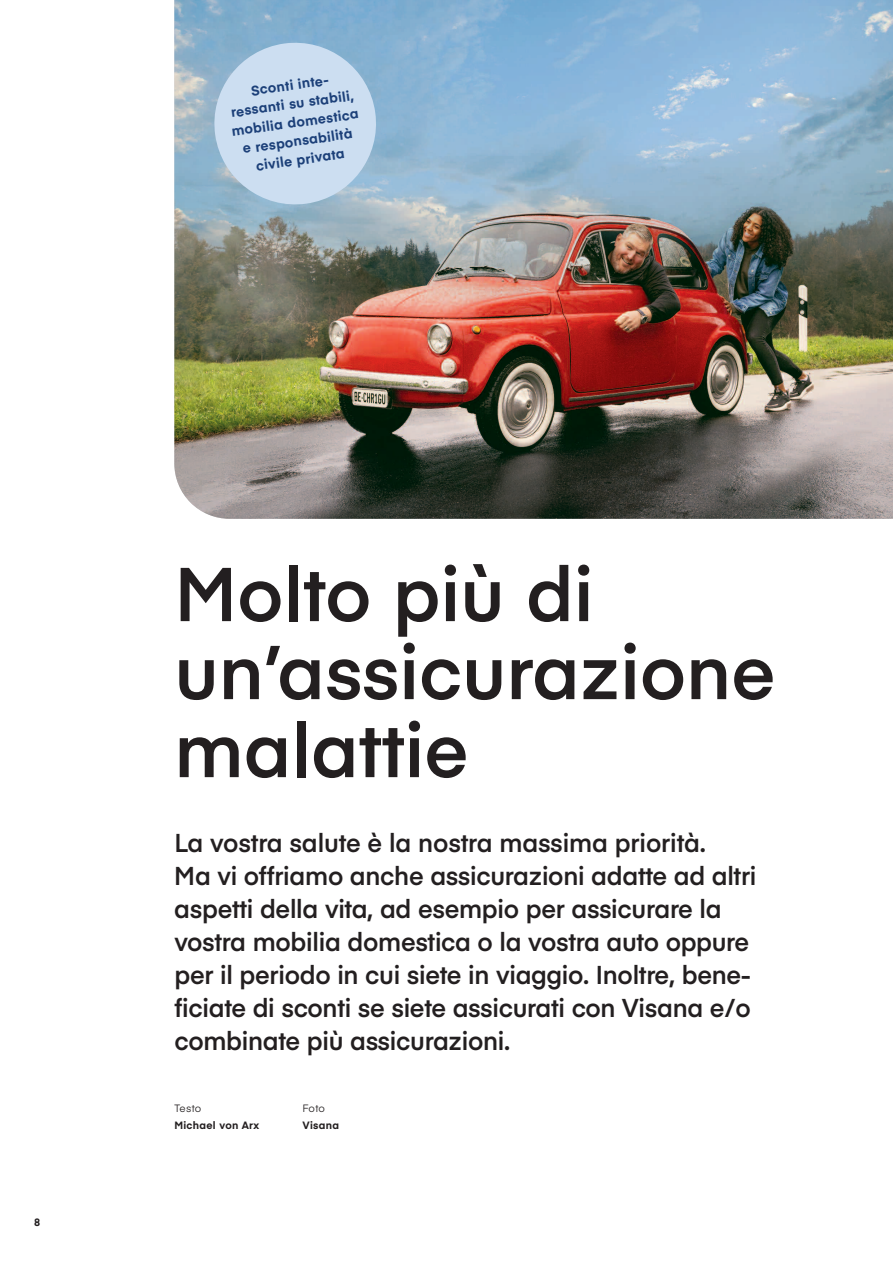
<style>
.page{position:relative;width:893px;height:1263px;background:#fff}
.page>*{position:absolute;margin:0;border:0;box-sizing:border-box;transform-origin:0 0}
.t1{font:600 75px/78px "Eina 03";color:#231f20}
.t2{font:600 25.5px/33px "Eina 03";letter-spacing:-.01em;color:#231f20}
.t3{font:700 13.8px/18.8px "Eina 03";color:#1c4079;text-align:center}
.t4{font:700 10.5px "Eina 03";letter-spacing:.03em;color:#231f20}
.t5{font:10.5px "Eina 03";letter-spacing:.02em;color:#231f20}
</style>
<div class="page">
<img style="left:174px;top:0;width:719px;height:519px">
<svg style="left:209px;top:37px;width:172px;height:173px;background:#b8d0e5"></svg>
<p class="t3" style="left:225px;top:86px;width:130px;rotate:-8deg">Sconti inte&shy;ressanti su stabili, mobilia domestica e responsabilità civile privata</p>
<p class="t4" style="left:34px;top:1219px;width:8px">8</p>
<h1 class="t1" style="left:174px;top:563px;width:603px">Molto più di un’assicurazione malattie</h1>
<p class="t2" style="left:174px;top:829px;width:584px">La vostra salute è la nostra massima priorità.<br>Ma vi offriamo anche assicurazioni adatte ad altri aspetti della vita, ad esempio per assicurare la vostra mobilia domestica o la vostra auto oppure per il periodo in cui siete in viaggio. Inoltre, bene&shy;ficiate di sconti se siete assicurati con Visana e/o combinate più assicurazioni.</p>
<p class="t5" style="left:174px;top:1105px;width:29px">Testo</p>
<p class="t4" style="left:174px;top:1121px;width:86px">Michael von Arx</p>
<p class="t5" style="left:302px;top:1105px;width:24px">Foto</p>
<p class="t4" style="left:302px;top:1121px;width:38px">Visana</p>
</div>
